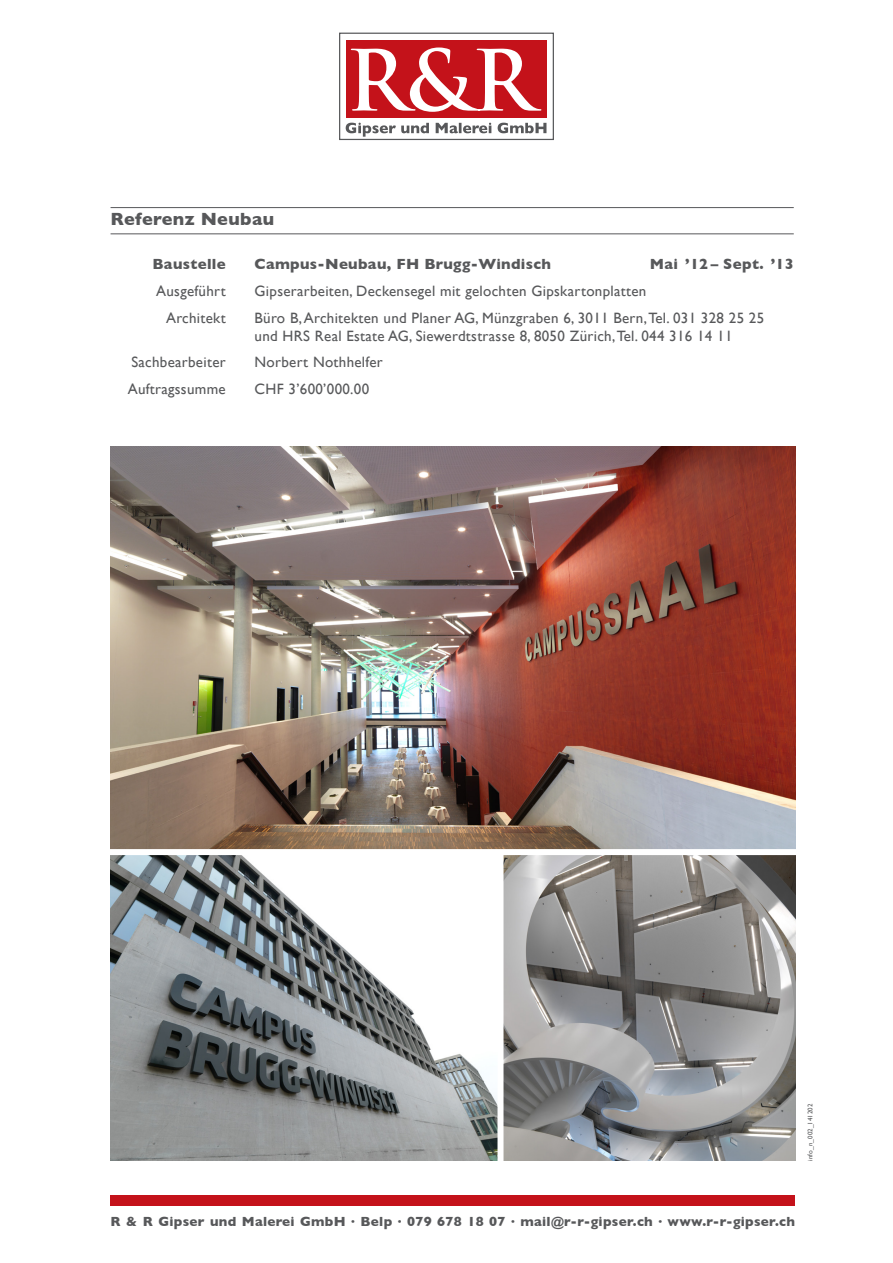
<style>
.page{position:relative;width:893px;height:1263px;background:#fff}
.page>*{position:absolute;margin:0;border:0;box-sizing:border-box;transform-origin:0 0}
.t1{font:700 18px "Gill Sans";letter-spacing:.02em;color:#57585a}
.t2{font:15px/18px "Gill Sans";letter-spacing:.02em;color:#57585a}
.t3{font:700 15px "Gill Sans";letter-spacing:.02em;color:#57585a}
.t4{font:700 13.5px "Gill Sans";letter-spacing:.02em;color:#57585a}
.t5{font:6.75px "Gill Sans";letter-spacing:.02em;color:#57585a}
</style>
<div class="page">
<div style="left:111px;top:1196px;width:684px;height:10px;background:#c4121a"></div>
<div style="left:339px;top:33px;width:215px;height:107px;background:#fff;border:1px solid #57585a"></div>
<div style="left:346px;top:40px;width:201px;height:77px;background:#c4121a"></div>
<svg style="left:346px;top:123px;width:200px;height:14px"></svg>
<svg style="left:351px;top:47px;width:190px;height:65px"></svg>
<hr style="left:111px;top:207px;width:683px;height:1px;background:#57585a">
<hr style="left:111px;top:233px;width:683px;height:1px;background:#57585a">
<img style="left:111px;top:855px;width:386px;height:306px">
<img style="left:503px;top:855px;width:292px;height:306px">
<img style="left:111px;top:446px;width:684px;height:403px">
<p class="t1" style="left:111px;top:208px;width:165px">Referenz Neubau</p>
<p class="t3" style="left:152px;top:256px;width:75px">Baustelle</p>
<p class="t3" style="left:255px;top:256px;width:298px">Campus-Neubau, FH Brugg-Windisch</p>
<p class="t3" style="left:650px;top:256px;width:146px">Mai ’12 – Sept. ’13</p>
<p class="t2" style="left:156px;top:282px;width:71px">Ausgeführt</p>
<p class="t2" style="left:255px;top:282px;width:393px">Gipserarbeiten, Deckensegel mit gelochten Gipskartonplatten</p>
<p class="t2" style="left:166px;top:308px;width:61px">Architekt</p>
<p class="t2" style="left:255px;top:308px;width:511px">Büro B, Architekten und Planer AG, Münzgraben 6, 3011 Bern, Tel. 031 328 25 25 und HRS Real Estate AG, Siewerdtstrasse 8, 8050 Zürich, Tel. 044 316 14 11</p>
<p class="t2" style="left:131px;top:353px;width:96px">Sachbearbeiter</p>
<p class="t2" style="left:255px;top:353px;width:130px">Norbert Nothhelfer</p>
<p class="t2" style="left:128px;top:379px;width:99px">Auftragssumme</p>
<p class="t2" style="left:255px;top:379px;width:116px">CHF 3’600’000.00</p>
<p class="t5" style="left:806px;top:1161px;width:59px;rotate:-90deg">info_n_002_141202</p>
<p class="t4" style="left:111px;top:1213px;width:686px">R &amp; R Gipser und Malerei GmbH · Belp · 079 678 18 07 · mail@r-r-gipser.ch · www.r-r-gipser.ch</p>
</div>
